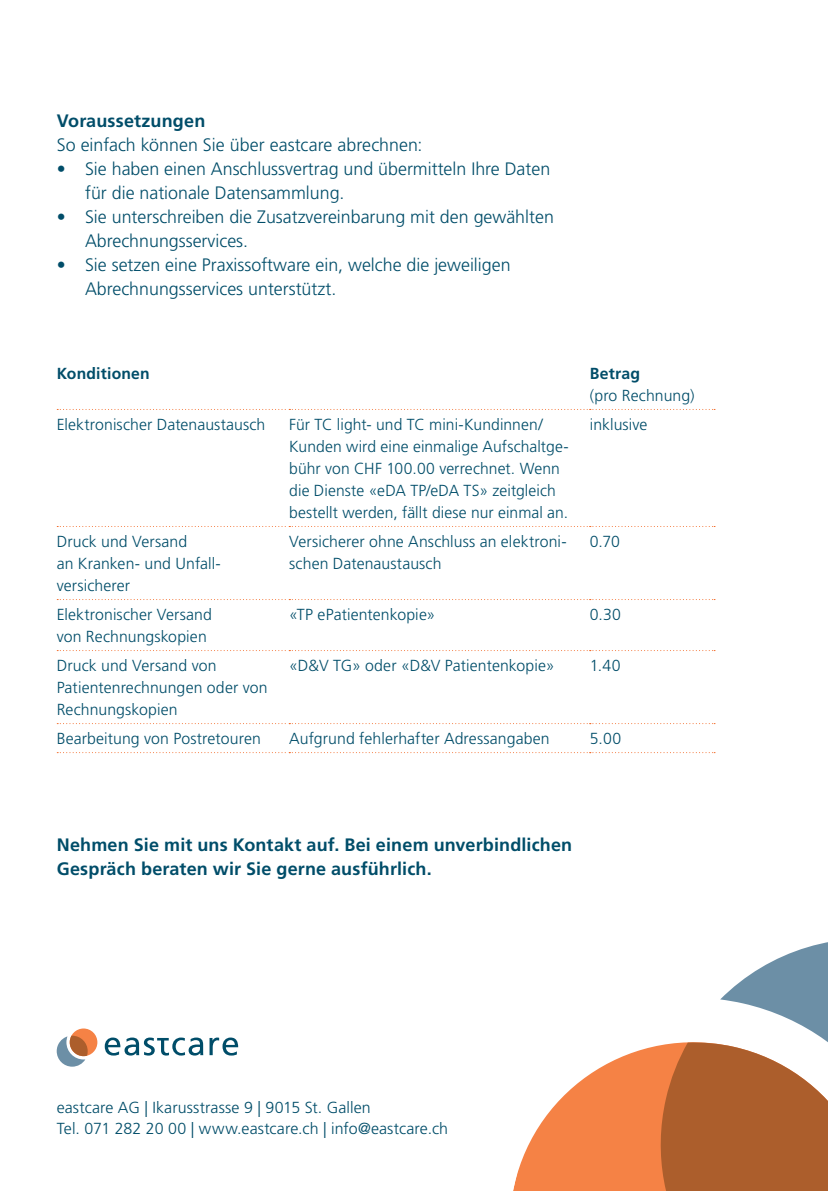
<style>
.page{position:relative;width:828px;height:1191px;background:#fff}
.page>*{position:absolute;margin:0;border:0;box-sizing:border-box;transform-origin:0 0}
.t1{font:300 18px/24px "Frutiger LT Std";color:#004d69}
.t2{font:700 18px/24px "Frutiger LT Std";letter-spacing:.01em;color:#004d69}
.t3{font:300 16px/22px "Frutiger LT Std";letter-spacing:.005em;color:#004d69}
.t4{font:700 16px "Frutiger LT Std";letter-spacing:.015em;color:#004d69}
</style>
<div class="page">
<svg style="left:513px;top:1050px;width:128px;height:141px;fill:#f58245"></svg>
<svg style="left:641px;top:942px;width:187px;height:249px"></svg>
<svg style="left:209px;top:1037px;width:29px;height:18px"></svg>
<svg style="left:105px;top:1037px;width:98px;height:18px"></svg>
<div style="left:70px;top:1028px;width:27px;height:28px;background:#f58245;border-radius:50%"></div>
<svg style="left:57px;top:1035px;width:31px;height:31px"></svg>
<svg style="left:57px;top:409px;width:658px;height:1px"></svg>
<svg style="left:57px;top:526px;width:658px;height:1px"></svg>
<svg style="left:57px;top:599px;width:658px;height:1px"></svg>
<svg style="left:57px;top:650px;width:658px;height:1px"></svg>
<svg style="left:57px;top:723px;width:658px;height:1px"></svg>
<svg style="left:57px;top:752px;width:658px;height:1px"></svg>
<p class="t2" style="left:57px;top:109px;width:150px">Voraussetzungen</p>
<p class="t1" style="left:57px;top:133px;width:367px">So einfach können Sie über eastcare abrechnen:</p>
<p class="t1" style="left:85px;top:157px;width:467px;text-indent:-28px">• Sie haben einen Anschlussvertrag und übermitteln Ihre Daten für die nationale Datensammlung.</p>
<p class="t1" style="left:85px;top:205px;width:470px;text-indent:-28px">• Sie unterschreiben die Zusatzvereinbarung mit den gewählten<br>Abrechnungsservices.</p>
<p class="t1" style="left:85px;top:253px;width:427px;text-indent:-28px">• Sie setzen eine Praxissoftware ein, welche die jeweiligen<br>Abrechnungsservices unterstützt.</p>
<p class="t4" style="left:57px;top:364px;width:95px">Konditionen</p>
<p class="t4" style="left:590px;top:364px;width:52px">Betrag</p>
<p class="t3" style="left:590px;top:385px;width:106px">(pro Rechnung)</p>
<p class="t3" style="left:57px;top:414px;width:210px">Elektronischer Datenaustausch</p>
<p class="t3" style="left:289px;top:414px;width:281px">Für TC light- und TC mini-Kundinnen/ Kunden wird eine einmalige Aufschaltge&shy;bühr von CHF 100.00 verrechnet. Wenn die Dienste «eDA TP/eDA TS» zeitgleich bestellt werden, fällt diese nur einmal an.</p>
<p class="t3" style="left:590px;top:414px;width:59px">inklusive</p>
<p class="t3" style="left:57px;top:531px;width:164px">Druck und Versand<br>an Kranken- und Unfall&shy;versicherer</p>
<p class="t3" style="left:289px;top:531px;width:279px">Versicherer ohne Anschluss an elektroni&shy;schen Datenaustausch</p>
<p class="t3" style="left:590px;top:531px;width:32px">0.70</p>
<p class="t3" style="left:57px;top:604px;width:157px">Elektronischer Versand von Rechnungskopien</p>
<p class="t3" style="left:289px;top:604px;width:148px">«TP ePatientenkopie»</p>
<p class="t3" style="left:590px;top:604px;width:33px">0.30</p>
<p class="t3" style="left:57px;top:655px;width:212px">Druck und Versand von<br>Patientenrechnungen oder von<br>Rechnungskopien</p>
<p class="t3" style="left:289px;top:655px;width:267px">«D&amp;V TG» oder «D&amp;V Patientenkopie»</p>
<p class="t3" style="left:590px;top:655px;width:32px">1.40</p>
<p class="t3" style="left:57px;top:728px;width:206px">Bearbeitung von Postretouren</p>
<p class="t3" style="left:289px;top:728px;width:262px">Aufgrund fehlerhafter Adressangaben</p>
<p class="t3" style="left:590px;top:728px;width:33px">5.00</p>
<p class="t2" style="left:57px;top:833px;width:517px">Nehmen Sie mit uns Kontakt auf. Bei einem unverbindlichen<br>Gespräch beraten wir Sie gerne ausführlich.</p>
<p class="t3" style="left:57px;top:1097px;width:393px;line-height:21.2px">eastcare AG | Ikarusstrasse 9 | 9015 St. Gallen<br>Tel. 071 282 20 00 | www.eastcare.ch | info@eastcare.ch</p>
</div>
